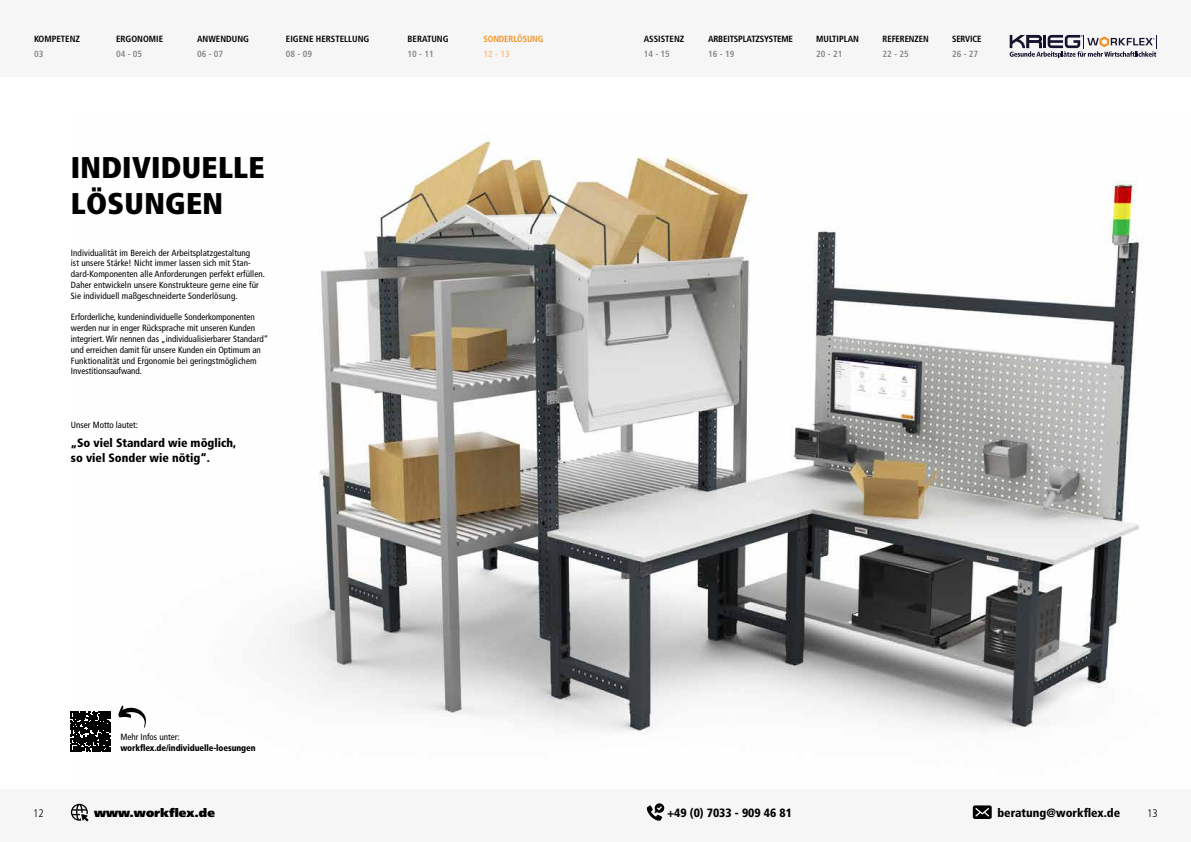
<style>
.page{position:relative;width:1191px;height:842px;background:#fff}
.page>*{position:absolute;margin:0;border:0;box-sizing:border-box;transform-origin:0 0}
.t1{font:900 condensed 30px/36px "Frutiger LT Pro";letter-spacing:.01em;color:#000}
.t2{font:900 condensed 12px/14.4px "Frutiger LT Pro";color:#000}
.t3{font:900 12px "Frutiger LT Pro";color:#000}
.t4{font:300 condensed 11px "Frutiger LT Pro";color:#000}
.t5{font:condensed 9px/10.8px "Frutiger LT Pro";letter-spacing:.01em;color:#000}
.t6{font:700 condensed 9px "Frutiger LT Pro";color:#000}
.t7{font:700 condensed 9px "Frutiger LT Pro";color:#878787}
.t8{font:900 condensed 9px "Frutiger LT Pro";letter-spacing:-.01em;color:#000}
.t9{font:700 condensed 9px "Frutiger LT Pro";letter-spacing:-.02em;color:#000}
.t10{font:700 condensed 9px "Frutiger LT Pro";letter-spacing:-.01em;color:#f39325}
.t11{font:700 condensed 9px "Frutiger LT Pro";color:#fac182}
</style>
<div class="page">
<img style="left:77px;top:140px;width:1066px;height:612px">
<div style="left:0;top:789px;width:1191px;height:53px;background:#f6f6f6"></div>
<div style="left:0;top:0;width:1191px;height:77px;background:#f6f6f6"></div>
<svg style="left:1009px;top:35px;width:148px;height:23px"></svg>
<svg style="left:71px;top:804px;width:18px;height:17px"></svg>
<svg style="left:972px;top:805px;width:19px;height:14px"></svg>
<svg style="left:647px;top:803px;width:17px;height:18px"></svg>
<svg style="left:71px;top:711px;width:40px;height:40px;background:#222"></svg>
<svg style="left:118px;top:705px;width:28px;height:23px"></svg>
<p class="t6" style="left:34px;top:34px;width:47px">KOMPETENZ</p>
<p class="t7" style="left:34px;top:49px;width:11px">03</p>
<p class="t6" style="left:116px;top:33px;width:49px">ERGONOMIE</p>
<p class="t7" style="left:116px;top:48px;width:28px">04 - 05</p>
<p class="t6" style="left:197px;top:33px;width:53px">ANWENDUNG</p>
<p class="t7" style="left:197px;top:48px;width:28px">06 - 07</p>
<p class="t6" style="left:286px;top:33px;width:85px">EIGENE HERSTELLUNG</p>
<p class="t7" style="left:286px;top:48px;width:28px">08 - 09</p>
<p class="t6" style="left:407px;top:33px;width:43px">BERATUNG</p>
<p class="t7" style="left:407px;top:48px;width:28px">10 - 11</p>
<p class="t10" style="left:483px;top:33px;width:61px">SONDERLÖSUNG</p>
<p class="t11" style="left:483px;top:48px;width:28px">12 - 13</p>
<h1 class="t1" style="left:71px;top:149px;width:195px">INDIVIDUELLE<br>LÖSUNGEN</h1>
<p class="t5" style="left:71px;top:247px;width:194px">Individualität im Bereich der Arbeitsplatzgestaltung<br>ist unsere Stärke! Nicht immer lassen sich mit Stan&shy;dard-Komponenten alle Anforderungen perfekt erfüllen.<br>Daher entwickeln unsere Konstrukteure gerne eine für Sie individuell maßgeschneiderte Sonderlösung.</p>
<p class="t5" style="left:71px;top:312px;width:199px">Erforderliche, kundenindividuelle Sonderkomponenten werden nur in enger Rücksprache mit unseren Kunden integriert. Wir nennen das „individualisierbarer Standard“ und erreichen damit für unsere Kunden ein Optimum an Funktionalität und Ergonomie bei geringstmöglichem Investitionsaufwand.</p>
<p class="t5" style="left:71px;top:420px;width:68px">Unser Motto lautet:</p>
<h2 class="t2" style="left:71px;top:436px;width:167px">„So viel Standard wie möglich, so viel Sonder wie nötig“.</h2>
<p class="t6" style="left:643px;top:33px;width:42px">ASSISTENZ</p>
<p class="t7" style="left:643px;top:48px;width:28px">14 - 15</p>
<p class="t9" style="left:708px;top:33px;width:86px">ARBEITSPLATZSYSTEME</p>
<p class="t7" style="left:708px;top:48px;width:28px">16 - 19</p>
<p class="t6" style="left:816px;top:33px;width:44px">MULTIPLAN</p>
<p class="t7" style="left:816px;top:48px;width:28px">20 - 21</p>
<p class="t6" style="left:882px;top:33px;width:48px">REFERENZEN</p>
<p class="t7" style="left:882px;top:48px;width:28px">22 - 25</p>
<p class="t6" style="left:952px;top:33px;width:31px">SERVICE</p>
<p class="t7" style="left:952px;top:48px;width:28px">26 - 27</p>
<p class="t5" style="left:120px;top:732px;width:61px">Mehr Infos unter:</p>
<p class="t8" style="left:120px;top:742px;width:137px">workflex.de/individuelle-loesungen</p>
<p class="t4" style="left:33px;top:807px;width:12px">12</p>
<h2 class="t3" style="left:94px;top:805px;width:122px">www.workflex.de</h2>
<h2 class="t2" style="left:667px;top:805px;width:126px">+49 (0) 7033 - 909 46 81</h2>
<h2 class="t2" style="left:997px;top:805px;width:124px">beratung@workflex.de</h2>
<p class="t4" style="left:1147px;top:807px;width:12px">13</p>
</div>
